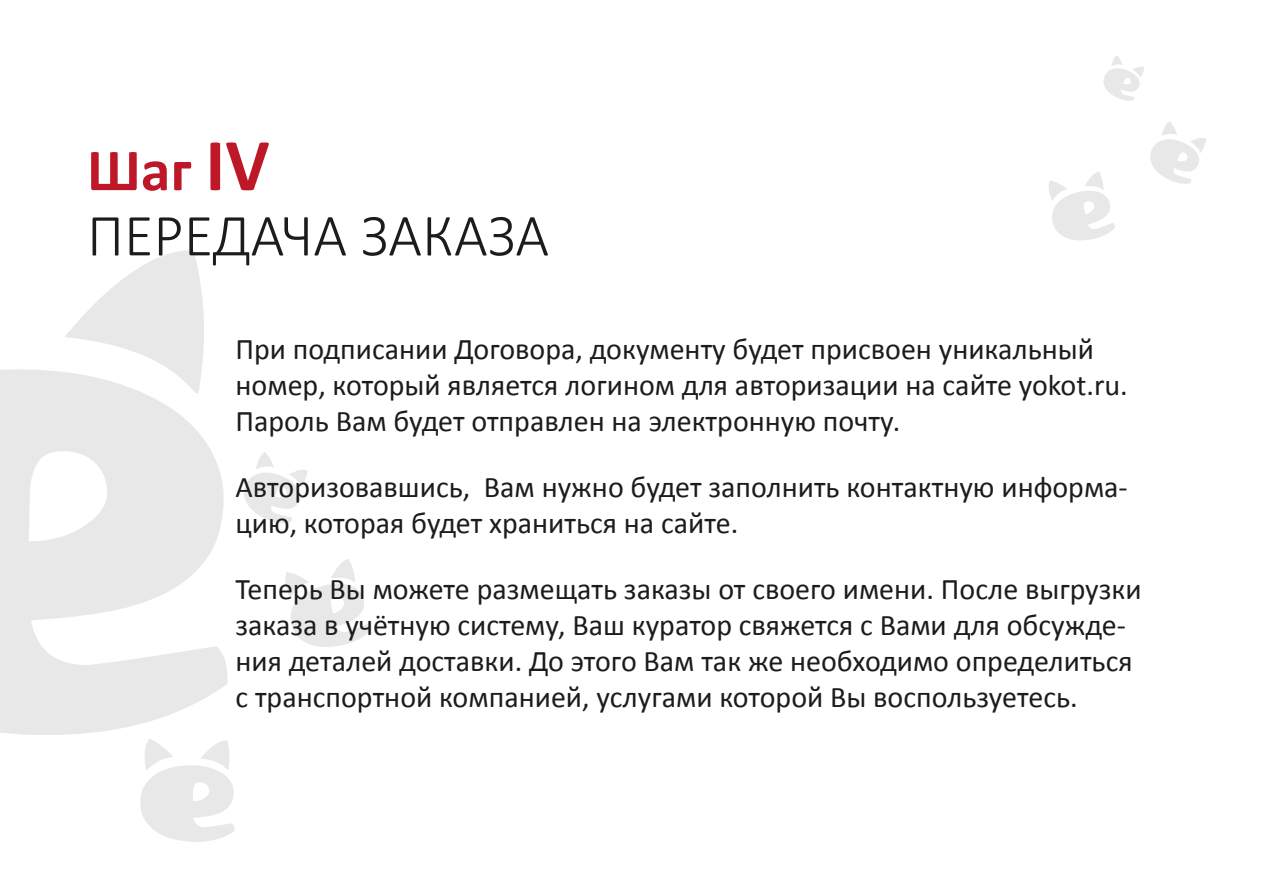
<style>
.page{position:relative;width:1263px;height:893px;background:#fff}
.page>*{position:absolute;margin:0;border:0;box-sizing:border-box;transform-origin:0 0}
.t1{font:300 60px "Calibri";color:#1c1c1b}
.t2{font:700 60px "Calibri";color:#bd1728}
.t3{font:30px/36px "Calibri";color:#1c1c1b}
.s1{font-size:75px}
</style>
<div class="page">
<svg style="left:0;top:250px;width:228px;height:485px;fill:#e8e8e8"></svg>
<svg style="left:140px;top:739px;width:94px;height:103px"></svg>
<svg style="left:285px;top:559px;width:86px;height:88px"></svg>
<svg style="left:244px;top:452px;width:64px;height:71px"></svg>
<svg style="left:1049px;top:172px;width:66px;height:68px"></svg>
<svg style="left:1150px;top:121px;width:56px;height:63px"></svg>
<svg style="left:1103px;top:55px;width:41px;height:46px"></svg>
<h1 class="t2" style="left:87px;top:132px;width:184px">Шаг <span class="s1">IV</span></h1>
<h1 class="t1" style="left:87px;top:198px;width:464px">ПЕРЕДАЧА ЗАКАЗА</h1>
<p class="t3" style="left:236px;top:331px;width:894px">При подписании Договора, документу будет присвоен уникальный номер, который является логином для авторизации на сайте yokot.ru.<br>Пароль Вам будет отправлен на электронную почту.</p>
<p class="t3" style="left:236px;top:469px;width:894px">Авторизовавшись, Вам нужно будет заполнить контактную информа&shy;цию, которая будет храниться на сайте.</p>
<p class="t3" style="left:236px;top:571px;width:908px">Теперь Вы можете размещать заказы от своего имени. После выгрузки заказа в учётную систему, Ваш куратор свяжется с Вами для обсужде&shy;ния деталей доставки. До этого Вам так же необходимо определиться с транспортной компанией, услугами которой Вы воспользуетесь.</p>
</div>
